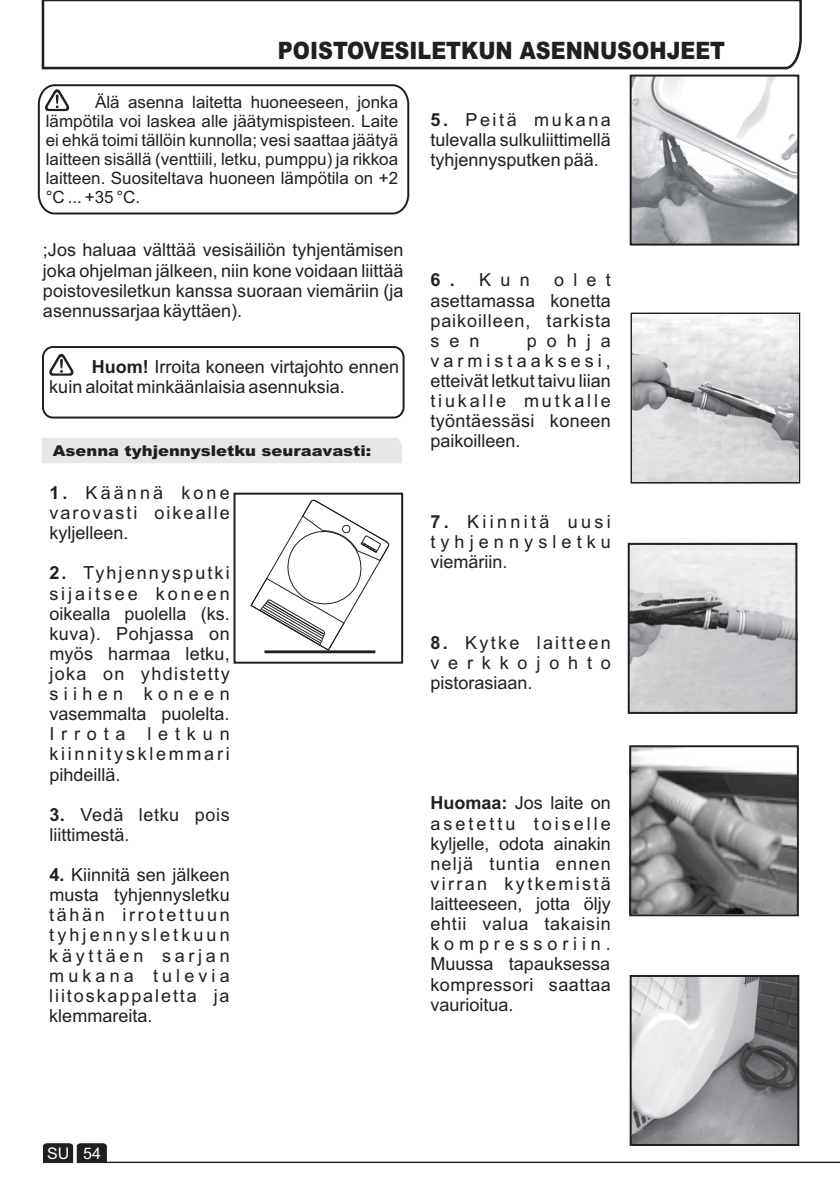
<style>
.page{position:relative;width:840px;height:1191px;background:#fff}
.page>*{position:absolute;margin:0;border:0;box-sizing:border-box;transform-origin:0 0}
.t1{font:900 24px "Arial";color:#231f20;scale:.86 1}
.t2{font:18px/20.2px "Arial";color:#231f20;text-align:justify}
.t3{font:17px/19px "Arial";color:#231f20;text-align:justify}
.t4{font:16px "Arial";color:#fff}
.t5{font:900 15px "Arial";color:#231f20;scale:1.09 1}
.s1{font-weight:700}
</style>
<div class="page">
<hr style="left:106px;top:1161px;width:733px;height:2px;background:#231f20">
<svg style="left:43px;top:1143px;width:64px;height:20px"></svg>
<svg style="left:41px;top:0;width:761px;height:70px"></svg>
<svg style="left:49px;top:354px;width:24px;height:22px"></svg>
<div style="left:42px;top:346px;width:362px;height:72px;border:2px solid #231f20;border-radius:10px"></div>
<svg style="left:37px;top:84px;width:373px;height:131px"></svg>
<div style="left:41px;top:438px;width:361px;height:25px;background:#e6e7e9"></div>
<img style="left:632px;top:748px;width:163px;height:165px">
<div style="left:629px;top:745px;width:169px;height:171px;border:2px solid #231f20"></div>
<img style="left:632px;top:978px;width:163px;height:165px">
<div style="left:629px;top:975px;width:169px;height:171px;border:2px solid #231f20"></div>
<img style="left:630px;top:546px;width:164px;height:165px">
<div style="left:627px;top:543px;width:170px;height:171px;border:2px solid #231f20"></div>
<img style="left:632px;top:78px;width:163px;height:164px">
<div style="left:629px;top:75px;width:169px;height:170px;border:2px solid #231f20"></div>
<svg style="left:250px;top:499px;width:140px;height:151px"></svg>
<hr style="left:264px;top:650px;width:111px;height:3px;background:#231f20">
<div style="left:233px;top:492px;width:170px;height:171px;border:2px solid #231f20"></div>
<div style="left:630px;top:312px;width:169px;height:171px;border:2px solid #231f20"></div>
<img style="left:632px;top:314px;width:166px;height:167px">
<h1 class="t1" style="left:278px;top:42px;width:521px">POISTOVESILETKUN ASENNUSOHJEET</h1>
<p class="t3" style="left:46px;top:94px;width:353px;text-indent:49px">Älä asenna laitetta huoneeseen, jonka lämpötila voi laskea alle jäätymispisteen. Laite ei ehkä toimi tällöin kunnolla; vesi saattaa jäätyä laitteen sisällä (venttiili, letku, pumppu) ja rikkoa laitteen. Suositeltava huoneen lämpötila on +2 °C ... +35 °C.</p>
<p class="t2" style="left:43px;top:242px;width:362px">;Jos haluaa välttää vesisäiliön tyhjentämisen joka ohjelman jälkeen, niin kone voidaan liittää poistovesiletkun kanssa suoraan viemäriin (ja asennussarjaa käyttäen).</p>
<p class="t2" style="left:49px;top:358px;width:351px;text-indent:43px"><span class="s1">Huom!</span> Irroita koneen virtajohto ennen kuin aloitat minkäänlaisia asennuksia.</p>
<p class="t5" style="left:53px;top:445px;width:293px">Asenna tyhjennysletku seuraavasti:</p>
<p class="t2" style="left:49px;top:484px;width:182px"><span class="s1">1.</span> Käännä kone varovasti oikealle kyljelleen.</p>
<p class="t2" style="left:49px;top:564px;width:182px"><span class="s1">2.</span> Tyhjennysputki sijaitsee koneen oikealla puolella (ks. kuva). Pohjassa on myös harmaa letku, joka on yhdistetty siihen koneen vasemmalta puolelta.<br>Irrota letkun kiinnitysklemmari pihdeillä.</p>
<p class="t2" style="left:49px;top:806px;width:182px"><span class="s1">3.</span> Vedä letku pois liittimestä.</p>
<p class="t2" style="left:49px;top:866px;width:182px"><span class="s1">4.</span> Kiinnitä sen jälkeen musta tyhjennysletku tähän irrotettuun tyhjennysletkuun käyttäen sarjan mukana tulevia liitoskappaletta ja klemmareita.</p>
<p class="t2" style="left:430px;top:111px;width:182px"><span class="s1">5.</span> Peitä mukana tulevalla sulkuliittimellä tyhjennysputken pää.</p>
<p class="t2" style="left:430px;top:272px;width:101px"><span class="s1">6.</span> Kun</p>
<p class="t2" style="left:430px;top:272px;width:182px;text-indent:123px">olet asettamassa konetta paikoilleen, tarkista sen</p>
<p class="t2" style="left:430px;top:332px;width:182px;text-indent:96px">pohja varmistaaksesi, etteivät letkut taivu liian tiukalle mutkalle työntäessäsi koneen paikoilleen.</p>
<p class="t2" style="left:430px;top:513px;width:182px"><span class="s1">7.</span> Kiinnitä uusi tyhjennysletku viemäriin.</p>
<p class="t2" style="left:430px;top:634px;width:182px"><span class="s1">8.</span> Kytke laitteen verkkojohto pistorasiaan.</p>
<p class="t2" style="left:430px;top:794px;width:182px"><span class="s1">Huomaa:</span> Jos laite on asetettu toiselle kyljelle, odota ainakin neljä tuntia ennen virran kytkemistä laitteeseen, jotta öljy ehtii valua takaisin kompressoriin.<br>Muussa tapauksessa kompressori saattaa vaurioitua.</p>
<p class="t4" style="left:47px;top:1146px;width:55px">SU 54</p>
</div>
